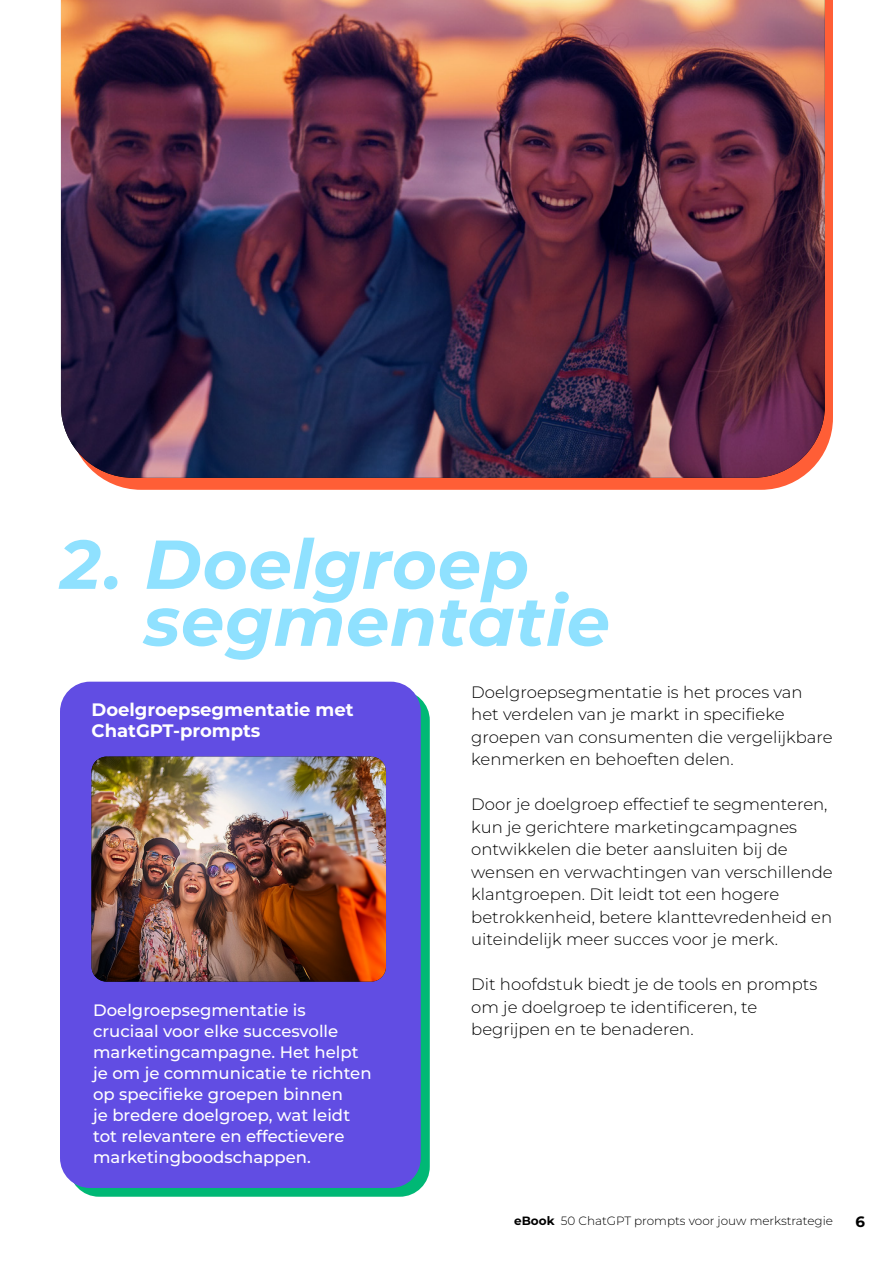
<style>
.page{position:relative;width:893px;height:1263px;background:#fff}
.page>*{position:absolute;margin:0;border:0;box-sizing:border-box;transform-origin:0 0}
.t1{font:italic 700 69px/57px "Montserrat";letter-spacing:.005em;color:#8fe1ff}
.t2{font:700 18px/21px "Montserrat";color:#fff}
.t3{font:300 16.5px/22.5px "Montserrat";color:#000}
.t4{font:500 16.5px/21px "Montserrat";color:#fff}
.t5{font:700 15px "Montserrat";color:#000}
.t6{font:300 12px "Montserrat";color:#000}
.s1{font-weight:700}
</style>
<div class="page">
<svg style="left:102px;top:0;width:731px;height:490px;background:#ff6c47"></svg>
<div style="left:69px;top:690px;width:361px;height:507px;background:#00b875;border-radius:30px"></div>
<img style="left:61px;top:0;width:764px;height:478px">
<div style="left:60px;top:682px;width:361px;height:506px;background:#614de3;border-radius:30px"></div>
<img style="left:92px;top:756px;width:294px;height:225px">
<h1 class="t1" style="left:144px;top:540px;width:468px;text-indent:-84px">2. Doelgroep segmentatie</h1>
<p class="t2" style="left:91px;top:700px;width:264px">Doelgroepsegmentatie met<br>ChatGPT-prompts</p>
<p class="t4" style="left:93px;top:1000px;width:280px">Doelgroepsegmentatie is cruciaal voor elke succesvolle marketingcampagne. Het helpt je om je communicatie te richten op specifieke groepen binnen<br>je bredere doelgroep, wat leidt tot relevantere en effectievere marketingboodschappen.</p>
<p class="t3" style="left:471px;top:682px;width:363px">Doelgroepsegmentatie is het proces van het verdelen van je markt in specifieke groepen van consumenten die vergelijkbare kenmerken en behoeften delen.</p>
<p class="t3" style="left:471px;top:794px;width:363px">Door je doelgroep effectief te segmenteren, kun je gerichtere marketingcampagnes ontwikkelen die beter aansluiten bij de wensen en verwachtingen van verschillende klantgroepen. Dit leidt tot een hogere betrokkenheid, betere klanttevredenheid en uiteindelijk meer succes voor je merk.</p>
<p class="t3" style="left:471px;top:974px;width:348px">Dit hoofdstuk biedt je de tools en prompts om je doelgroep te identificeren, te begrijpen en te benaderen.</p>
<p class="t6" style="left:514px;top:1216px;width:320px"><span class="s1">eBook</span> 50 ChatGPT prompts voor jouw merkstrategie</p>
<p class="t5" style="left:855px;top:1215px;width:11px">6</p>
</div>
